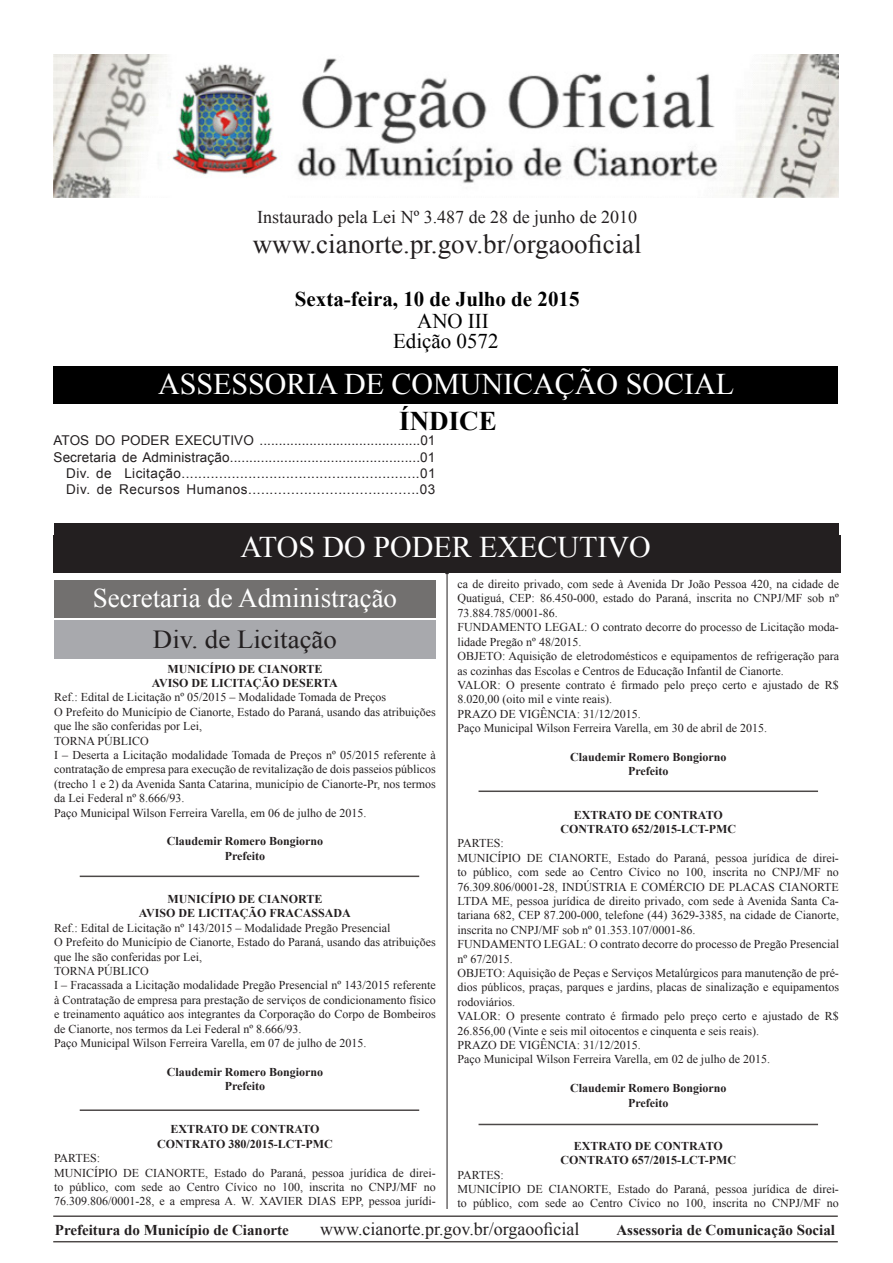
<style>
.page{position:relative;width:893px;height:1263px;background:#fff}
.page>*{position:absolute;margin:0;border:0;box-sizing:border-box;transform-origin:0 0}
.t1{font:30px "Times New Roman";color:#fff}
.t2{font:27px "Times New Roman";color:#231f20}
.t3{font:27px "Times New Roman";color:#fff}
.t4{font:700 27px "Times New Roman";color:#000}
.t5{font:25.95px "Times New Roman";color:#231f20}
.t6{font:700 21px "Times New Roman";color:#000}
.t7{font:21px "Times New Roman";color:#000}
.t8{font:18px "Times New Roman";color:#231f20}
.t9{font:700 15px "Times New Roman";color:#231f20}
.t10{font:13.5px "Arial";letter-spacing:.01em;color:#231f20}
.t11{font:13.5px "Arial";letter-spacing:.03em;color:#231f20}
.t12{font:13.5px "Arial";letter-spacing:.04em;color:#231f20}
.t13{font:12px/14.4px "Times New Roman";color:#231f20}
.t14{font:700 12px "Times New Roman";color:#231f20}
</style>
<div class="page">
<hr style="left:53px;top:1215px;width:785px;height:2px;background:#4d4948">
<hr style="left:53px;top:1241px;width:785px;height:1px;background:#4d4948">
<div style="left:54px;top:523px;width:785px;height:37px;background:#231f20"></div>
<img style="left:54px;top:54px;width:784px;height:143px">
<div style="left:53px;top:536px;width:787px;height:37px;background:#231f20"></div>
<div style="left:53px;top:366px;width:785px;height:38px;background:#000"></div>
<div style="left:54px;top:580px;width:382px;height:37px;background:#72706f"></div>
<div style="left:54px;top:620px;width:382px;height:39px;background:#a8a9ad"></div>
<hr style="left:479px;top:790px;width:339px;height:2px;background:#4d4948">
<hr style="left:80px;top:875px;width:339px;height:2px;background:#4d4948">
<hr style="left:80px;top:1109px;width:339px;height:2px;background:#4d4948">
<hr style="left:479px;top:1124px;width:339px;height:1px;background:#4d4948">
<hr style="left:447px;top:574px;width:1px;height:635px;background:#231f20">
<p class="t8" style="left:257px;top:205px;width:382px">Instaurado pela Lei Nº 3.487 de 28 de junho de 2010</p>
<p class="t2" style="left:253px;top:226px;width:390px">www.cianorte.pr.gov.br/orgaooficial</p>
<p class="t6" style="left:295px;top:284px;width:286px">Sexta-feira, 10 de Julho de 2015</p>
<p class="t7" style="left:417px;top:306px;width:73px">ANO III</p>
<p class="t7" style="left:393px;top:326px;width:107px">Edição 0572</p>
<p class="t1" style="left:158px;top:364px;width:577px">ASSESSORIA DE COMUNICAÇÃO SOCIAL</p>
<p class="t10" style="left:54px;top:432px;width:383px">ATOS DO PODER EXECUTIVO ..........................................01</p>
<p class="t10" style="left:54px;top:448px;width:383px">Secretaria de Administração.................................................01</p>
<p class="t11" style="left:66px;top:464px;width:371px">Div. de Licitação.........................................................01</p>
<p class="t12" style="left:66px;top:480px;width:371px">Div. de Recursos Humanos........................................03</p>
<p class="t4" style="left:399px;top:402px;width:99px">ÍNDICE</p>
<p class="t1" style="left:241px;top:526px;width:412px">ATOS DO PODER EXECUTIVO</p>
<p class="t3" style="left:93px;top:580px;width:306px">Secretaria de Administração</p>
<p class="t5" style="left:153px;top:621px;width:186px">Div. de Licitação</p>
<p class="t14" style="left:167px;top:660px;width:156px">MUNICÍPIO DE CIANORTE</p>
<p class="t14" style="left:152px;top:675px;width:187px">AVISO DE LICITAÇÃO DESERTA</p>
<p class="t13" style="left:54px;top:690px;width:334px">Ref.: Edital de Licitação nº 05/2015 – Modalidade Tomada de Preços</p>
<p class="t13" style="left:54px;top:704px;width:383px">O Prefeito do Município de Cianorte, Estado do Paraná, usando das atribuições que lhe são conferidas por Lei,</p>
<p class="t13" style="left:54px;top:733px;width:96px">TORNA PÚBLICO</p>
<p class="t13" style="left:54px;top:747px;width:383px;text-align:justify">I – Deserta a Licitação modalidade Tomada de Preços nº 05/2015 referente à contratação de empresa para execução de revitalização de dois passeios públicos (trecho 1 e 2) da Avenida Santa Catarina, município de Cianorte-Pr, nos termos da Lei Federal nº 8.666/93.</p>
<p class="t13" style="left:54px;top:805px;width:314px">Paço Municipal Wilson Ferreira Varella, em 06 de julho de 2015.</p>
<p class="t14" style="left:167px;top:833px;width:158px">Claudemir Romero Bongiorno</p>
<p class="t14" style="left:225px;top:847px;width:42px">Prefeito</p>
<p class="t14" style="left:167px;top:891px;width:156px">MUNICÍPIO DE CIANORTE</p>
<p class="t14" style="left:139px;top:905px;width:213px">AVISO DE LICITAÇÃO FRACASSADA</p>
<p class="t13" style="left:54px;top:920px;width:338px">Ref.: Edital de Licitação nº 143/2015 – Modalidade Pregão Presencial</p>
<p class="t13" style="left:54px;top:935px;width:383px">O Prefeito do Município de Cianorte, Estado do Paraná, usando das atribuições que lhe são conferidas por Lei,</p>
<p class="t13" style="left:54px;top:963px;width:96px">TORNA PÚBLICO</p>
<p class="t13" style="left:54px;top:978px;width:383px;text-align:justify">I – Fracassada a Licitação modalidade Pregão Presencial nº 143/2015 referente à Contratação de empresa para prestação de serviços de condicionamento físico e treinamento aquático aos integrantes da Corporação do Corpo de Bombeiros de Cianorte, nos termos da Lei Federal nº 8.666/93.</p>
<p class="t13" style="left:54px;top:1035px;width:314px">Paço Municipal Wilson Ferreira Varella, em 07 de julho de 2015.</p>
<p class="t14" style="left:167px;top:1063px;width:158px">Claudemir Romero Bongiorno</p>
<p class="t14" style="left:225px;top:1078px;width:42px">Prefeito</p>
<p class="t14" style="left:170px;top:1121px;width:151px">EXTRATO DE CONTRATO</p>
<p class="t14" style="left:157px;top:1135px;width:177px">CONTRATO 380/2015-LCT-PMC</p>
<p class="t13" style="left:54px;top:1151px;width:48px">PARTES:</p>
<p class="t13" style="left:54px;top:1165px;width:383px;text-align:justify">MUNICÍPIO DE CIANORTE, Estado do Paraná, pessoa jurídica de direi&shy;to público, com sede ao Centro Cívico no 100, inscrita no CNPJ/MF no 76.309.806/0001-28, e a empresa A. W. XAVIER DIAS EPP, pessoa jurídi-</p>
<p class="t13" style="left:458px;top:577px;width:383px;text-align:justify">ca de direito privado, com sede à Avenida Dr João Pessoa 420, na cidade de Quatiguá, CEP: 86.450-000, estado do Paraná, inscrita no CNPJ/MF sob nº 73.884.785/0001-86.</p>
<p class="t13" style="left:458px;top:620px;width:383px">FUNDAMENTO LEGAL: O contrato decorre do processo de Licitação moda&shy;lidade Pregão nº 48/2015.</p>
<p class="t13" style="left:458px;top:649px;width:383px">OBJETO: Aquisição de eletrodomésticos e equipamentos de refrigeração para as cozinhas das Escolas e Centros de Educação Infantil de Cianorte.</p>
<p class="t13" style="left:458px;top:677px;width:383px">VALOR: O presente contrato é firmado pelo preço certo e ajustado de R$<br>8.020,00 (oito mil e vinte reais).</p>
<p class="t13" style="left:458px;top:706px;width:185px">PRAZO DE VIGÊNCIA: 31/12/2015.</p>
<p class="t13" style="left:458px;top:721px;width:311px">Paço Municipal Wilson Ferreira Varella, em 30 de abril de 2015.</p>
<p class="t14" style="left:570px;top:749px;width:158px">Claudemir Romero Bongiorno</p>
<p class="t14" style="left:628px;top:763px;width:42px">Prefeito</p>
<p class="t14" style="left:574px;top:806px;width:151px">EXTRATO DE CONTRATO</p>
<p class="t14" style="left:561px;top:821px;width:177px">CONTRATO 652/2015-LCT-PMC</p>
<p class="t13" style="left:458px;top:836px;width:48px">PARTES:</p>
<p class="t13" style="left:458px;top:850px;width:383px;text-align:justify">MUNICÍPIO DE CIANORTE, Estado do Paraná, pessoa jurídica de direi&shy;to público, com sede ao Centro Cívico no 100, inscrita no CNPJ/MF no 76.309.806/0001-28, INDÚSTRIA E COMÉRCIO DE PLACAS CIANORTE LTDA ME, pessoa jurídica de direito privado, com sede à Avenida Santa Ca&shy;tariana 682, CEP 87.200-000, telefone (44) 3629-3385, na cidade de Cianorte, inscrita no CNPJ/MF sob nº 01.353.107/0001-86.</p>
<p class="t13" style="left:458px;top:937px;width:383px">FUNDAMENTO LEGAL: O contrato decorre do processo de Pregão Presencial nº 67/2015.</p>
<p class="t13" style="left:458px;top:965px;width:383px;text-align:justify">OBJETO: Aquisição de Peças e Serviços Metalúrgicos para manutenção de pré&shy;dios públicos, praças, parques e jardins, placas de sinalização e equipamentos rodoviários.</p>
<p class="t13" style="left:458px;top:1009px;width:383px">VALOR: O presente contrato é firmado pelo preço certo e ajustado de R$<br>26.856,00 (Vinte e seis mil oitocentos e cinquenta e seis reais).</p>
<p class="t13" style="left:458px;top:1037px;width:185px">PRAZO DE VIGÊNCIA: 31/12/2015.</p>
<p class="t13" style="left:458px;top:1052px;width:314px">Paço Municipal Wilson Ferreira Varella, em 02 de julho de 2015.</p>
<p class="t14" style="left:570px;top:1080px;width:158px">Claudemir Romero Bongiorno</p>
<p class="t14" style="left:628px;top:1094px;width:42px">Prefeito</p>
<p class="t14" style="left:574px;top:1137px;width:151px">EXTRATO DE CONTRATO</p>
<p class="t14" style="left:561px;top:1152px;width:177px">CONTRATO 657/2015-LCT-PMC</p>
<p class="t13" style="left:458px;top:1167px;width:48px">PARTES:</p>
<p class="t13" style="left:458px;top:1181px;width:383px">MUNICÍPIO DE CIANORTE, Estado do Paraná, pessoa jurídica de direi&shy;to público, com sede ao Centro Cívico no 100, inscrita no CNPJ/MF no</p>
<p class="t9" style="left:55px;top:1220px;width:235px">Prefeitura do Município de Cianorte</p>
<h3 class="t8" style="left:320px;top:1217px;width:261px">www.cianorte.pr.gov.br/orgaooficial</h3>
<p class="t9" style="left:616px;top:1220px;width:220px">Assessoria de Comunicação Social</p>
</div>
